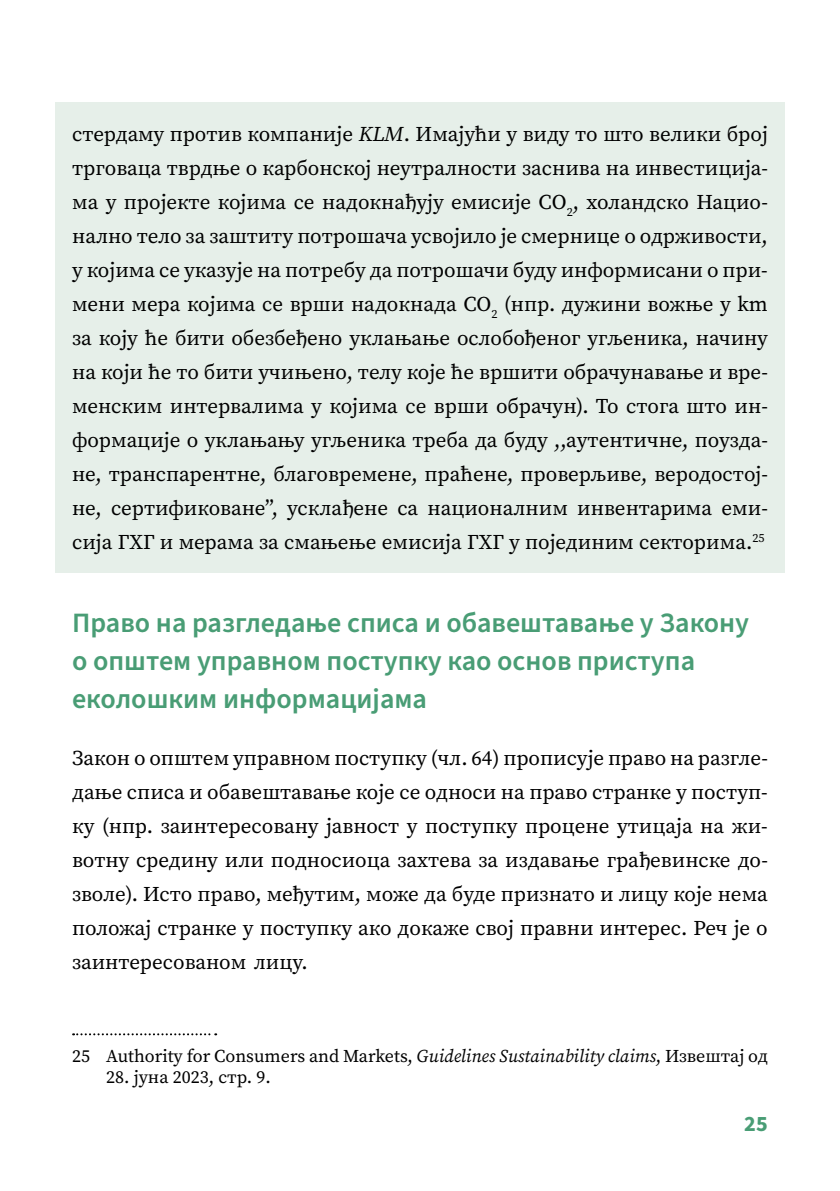
<style>
.page{position:relative;width:840px;height:1191px;background:#fff}
.page>*{position:absolute;margin:0;border:0;box-sizing:border-box;transform-origin:0 0}
.t1{font:600 28px/38px "Source Sans Pro";color:#499d75}
.t2{font:700 22px "Source Sans Pro";color:#499d75}
.t3{font:21px/34px "Source Serif Pro";color:#000;text-align:justify}
.t4{font:18px "Source Serif Pro";color:#000}
.s1{font-style:italic}
</style>
<div class="page">
<div style="left:55px;top:102px;width:729px;height:471px;background:#e6efe9"></div>
<svg style="left:73px;top:1033px;width:143px;height:2px"></svg>
<p class="t3" style="left:72px;top:117px;width:697px">стердаму против компаније <span class="s1">KLM</span>. Имајући у виду то што велики број трговаца тврдње о карбонској неутралности заснива на инвестиција&shy;ма у пројекте којима се надокнађују емисије CО<sub>2</sub>, холандско Нацио&shy;нално тело за заштиту потрошача усвојило је смернице о одрживости, у којима се указује на потребу да потрошачи буду информисани о при&shy;мени мера којима се врши надокнада CО<sub>2</sub> (нпр. дужини вожње у km за коју ће бити обезбеђено уклањање ослобођеног угљеника, начину на који ће то бити учињено, телу које ће вршити обрачунавање и вре&shy;менским интервалима у којима се врши обрачун). То стога што ин&shy;формације о уклањању угљеника треба да буду ,,аутентичне, поузда&shy;не, транспарентне, благовремене, праћене, проверљиве, веродостој&shy;не, сертификоване”, усклађене са националним инвентарима еми&shy;сија ГХГ и мерама за смањење емисија ГХГ у појединим секторима.<sup>25</sup></p>
<h1 class="t1" style="left:72px;top:605px;width:678px">Право на разгледање списа и обавештавање у Закону о општем управном поступку као основ приступа еколошким информацијама</h1>
<p class="t3" style="left:72px;top:741px;width:697px">Закон о општем управном поступку (чл. 64) прописује право на разгле&shy;дање списа и обавештавање које се односи на право странке у поступ&shy;ку (нпр. заинтересовану јавност у поступку процене утицаја на жи&shy;вотну средину или подносиоца захтева за издавање грађевинске до&shy;зволе). Исто право, међутим, може да буде признато и лицу које нема положај странке у поступку ако докаже свој правни интерес. Реч је о заинтересованом лицу.</p>
<p class="t4" style="left:72px;top:1043px;width:697px">25 Authority for Consumers and Markets, <span class="s1">Guidelines Sustainability claims</span>, Извештај од</p>
<p class="t4" style="left:106px;top:1065px;width:166px">28. јуна 2023, стр. 9.</p>
<p class="t2" style="left:743px;top:1109px;width:25px">25</p>
</div>
